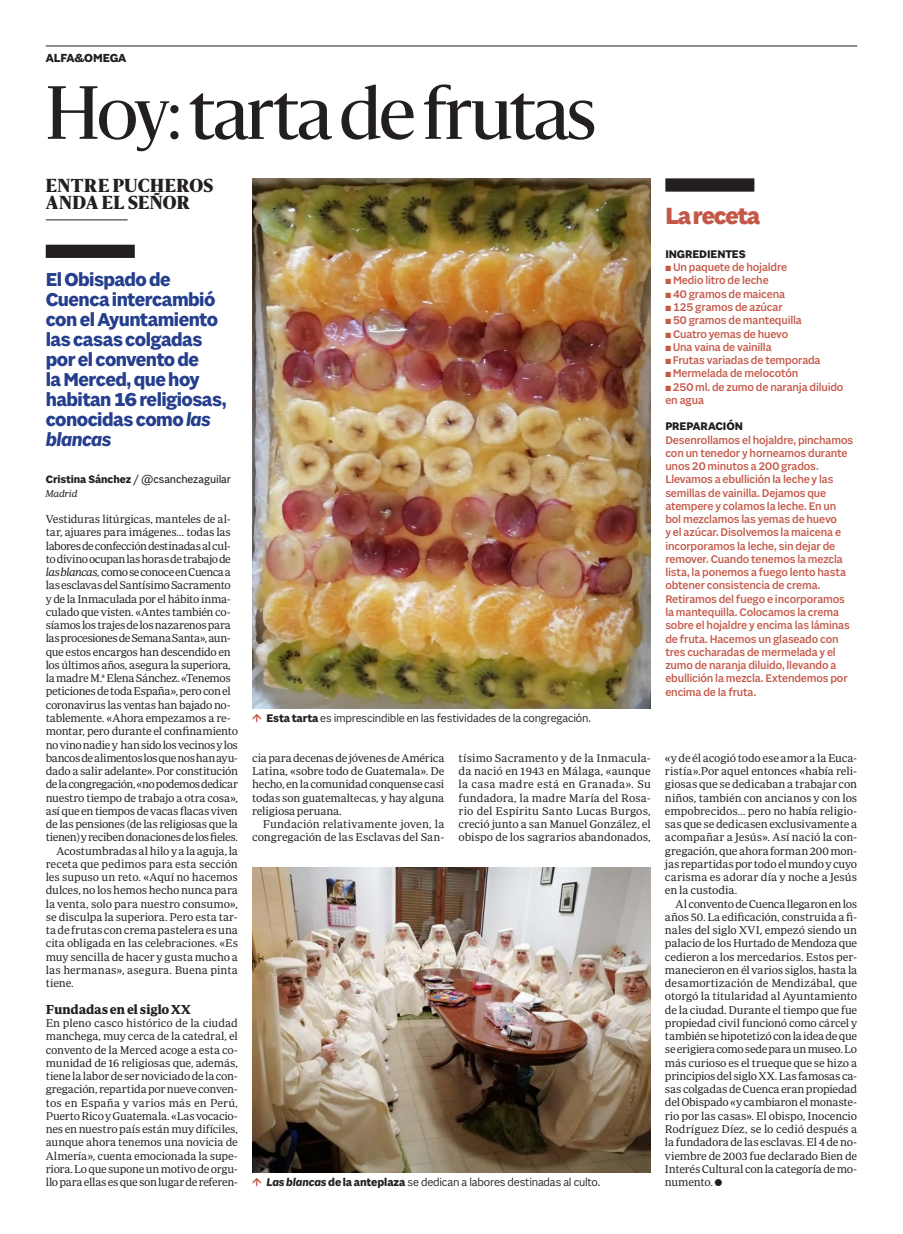
<style>
.page{position:relative;width:903px;height:1234px;background:#fff}
.page>*{position:absolute;margin:0;border:0;box-sizing:border-box;transform-origin:0 0}
.Titulo_C56{font:70px "Sanomat";letter-spacing:-.025em;color:#231f20}
.Receta_la_receta{font:800 25px "Sole Sans";letter-spacing:-.045em;color:#c45848}
.Entradilla_C16_azul{font:700 20px/20px "Sole Sans";letter-spacing:-.025em;color:#253f8e}
.Etiqueta_seccion{font:900 17.5px "Sanomat";letter-spacing:.03em;color:#231f20}
.Ladillo_TEXTO_gral{font:700 13.25px "Periodico Text";letter-spacing:-.025em;color:#231f20}
.Foliacion{font:700 12.5px "Sole Sans";letter-spacing:-.005em;color:#231f20}
.Receta_ingred_y_pre{font:500 11.88px/13.2px "Sole Sans";letter-spacing:-.01em;color:#c45848}
.Pie_de_foto{font:11.88px "Sole Sans";letter-spacing:-.015em;color:#231f20}
.Receta_titulin_ingr{font:700 11.88px "Sole Sans";letter-spacing:-.005em;color:#231f20}
.Texto_GENERAL_2_pa{font:11.5px/13.2px "Periodico Text Lg";letter-spacing:-.005em;color:#231f20;text-align:justify}
.Texto_GENERAL_1_pa{font:11.5px/13.2px "Periodico Text Lg";letter-spacing:-.03em;color:#231f20;text-align:justify}
.Firma_propia_cargo{font:11.5px "Sole Sans";letter-spacing:-.005em;color:#231f20}
.Firma_propia_cargo-2{font:10px "Periodico Text Lg It";letter-spacing:-.01em;color:#231f20}
.s1{font-style:italic}
.s2{font-weight:700}
.s3{font-family:"Periodico Text Lg It"}
.s4{font-weight:700;font-style:italic}
</style>
<div class="page">
<hr style="left:46px;top:46px;width:811px;height:1px;background:#231f20">
<img style="left:252px;top:178px;width:399px;height:530px">
<img style="left:252px;top:867px;width:399px;height:305px">
<hr style="left:46px;top:220px;width:82px;height:1px;background:#231f20">
<div style="left:46px;top:245px;width:89px;height:13px;background:#231f20"></div>
<div style="left:665px;top:178px;width:89px;height:14px;background:#231f20"></div>
<p class="Foliacion" style="left:46px;top:50px;width:82px">ALFA&amp;OMEGA</p>
<p class="Titulo_C56" style="left:46px;top:62px;width:551px">Hoy: tarta de frutas</p>
<p class="Etiqueta_seccion" style="left:46px;top:171px;width:169px">ENTRE PUCHEROS</p>
<p class="Etiqueta_seccion" style="left:46px;top:188px;width:146px">ANDA EL SEÑOR</p>
<p class="Entradilla_C16_azul" style="left:46px;top:270px;width:183px">El Obispado de<br>Cuenca intercambió con el Ayuntamiento las casas colgadas por el convento de<br>la Merced, que hoy habitan 16 religiosas, conocidas como <span class="s1">las blancas</span></p>
<p class="Firma_propia_cargo" style="left:46px;top:472px;width:187px"><span class="s2">Cristina Sánchez</span> / @csanchezaguilar</p>
<p class="Firma_propia_cargo-2" style="left:46px;top:487px;width:33px">Madrid</p>
<p class="Texto_GENERAL_1_pa" style="left:46px;top:512px;width:194px;text-align:left">Vestiduras litúrgicas, manteles de al&shy;tar, ajuares para imágenes… todas las labores de confección destinadas al cul&shy;to divino ocupan las horas de trabajo de <span class="s3">las blancas,</span> como se conoce en Cuenca a las esclavas del Santísimo Sacramento y de la Inmaculada por el hábito inma&shy;culado que visten. «Antes también co&shy;síamos los trajes de los nazarenos para las procesiones de Semana Santa», aun&shy;que estos encargos han descendido en los últimos años, asegura la superiora, la madre M.ª Elena Sánchez. «Tenemos peticiones de toda España», pero con el coronavirus las ventas han bajado no&shy;tablemente. «Ahora empezamos a re&shy;montar, pero durante el confinamiento no vino nadie y han sido los vecinos y los bancos de alimentos los que nos han ayu&shy;dado a salir adelante». Por constitución de la congregación, «no podemos dedicar nuestro tiempo de trabajo a otra cosa», así que en tiempos de vacas flacas viven de las pensiones (de las religiosas que la tienen) y reciben donaciones de los fieles.</p>
<p class="Texto_GENERAL_2_pa" style="left:46px;top:843px;width:194px;text-indent:11px">Acostumbradas al hilo y a la aguja, la receta que pedimos para esta sección les supuso un reto. «Aquí no hacemos dulces, no los hemos hecho nunca para la venta, solo para nuestro consumo», se disculpa la superiora. Pero esta tar&shy;ta de frutas con crema pastelera es una cita obligada en las celebraciones. «Es muy sencilla de hacer y gusta mucho a las hermanas», asegura. Buena pinta tiene.</p>
<p class="Ladillo_TEXTO_gral" style="left:46px;top:1001px;width:146px">Fundadas en el siglo XX</p>
<p class="Texto_GENERAL_1_pa" style="left:46px;top:1015px;width:194px">En pleno casco histórico de la ciudad manchega, muy cerca de la catedral, el convento de la Merced acoge a esta co&shy;munidad de 16 religiosas que, además, tiene la labor de ser noviciado de la con&shy;gregación, repartida por nueve conven&shy;tos en España y varios más en Perú, Puerto Rico y Guatemala. «Las vocacio&shy;nes en nuestro país están muy difíciles, aunque ahora tenemos una novicia de Almería», cuenta emocionada la supe&shy;riora. Lo que supone un motivo de orgu&shy;llo para ellas es que son lugar de referen-</p>
<p class="Pie_de_foto" style="left:266px;top:711px;width:326px"><span class="s2">Esta tarta</span> es imprescindible en las festividades de la congregación.</p>
<p class="Receta_la_receta" style="left:665px;top:200px;width:97px">La receta</p>
<p class="Receta_titulin_ingr" style="left:665px;top:247px;width:82px">INGREDIENTES</p>
<p class="Receta_ingred_y_pre" style="left:665px;top:261px;width:123px">■ Un paquete de hojaldre</p>
<p class="Receta_ingred_y_pre" style="left:665px;top:274px;width:105px">■ Medio litro de leche</p>
<p class="Receta_ingred_y_pre" style="left:665px;top:287px;width:121px">■ 40 gramos de maicena</p>
<p class="Receta_ingred_y_pre" style="left:665px;top:301px;width:119px">■ 125 gramos de azúcar</p>
<p class="Receta_ingred_y_pre" style="left:665px;top:314px;width:138px">■ 50 gramos de mantequilla</p>
<p class="Receta_ingred_y_pre" style="left:665px;top:327px;width:124px">■ Cuatro yemas de huevo</p>
<p class="Receta_ingred_y_pre" style="left:665px;top:340px;width:108px">■ Una vaina de vainilla</p>
<p class="Receta_ingred_y_pre" style="left:665px;top:354px;width:157px">■ Frutas variadas de temporada</p>
<p class="Receta_ingred_y_pre" style="left:665px;top:367px;width:134px">■ Mermelada de melocotón</p>
<p class="Receta_ingred_y_pre" style="left:665px;top:380px;width:180px">■ 250 ml. de zumo de naranja diluido en agua</p>
<p class="Receta_titulin_ingr" style="left:665px;top:419px;width:79px">PREPARACIÓN</p>
<p class="Receta_ingred_y_pre" style="left:665px;top:433px;width:189px">Desenrollamos el hojaldre, pinchamos con un tenedor y horneamos durante unos 20 minutos a 200 grados.<br>Llevamos a ebullición la leche y las semillas de vainilla. Dejamos que atempere y colamos la leche. En un bol mezclamos las yemas de huevo<br>y el azúcar. Disolvemos la maicena e incorporamos la leche, sin dejar de remover. Cuando tenemos la mezcla lista, la ponemos a fuego lento hasta obtener consistencia de crema.<br>Retiramos del fuego e incorporamos la mantequilla. Colocamos la crema sobre el hojaldre y encima las láminas de fruta. Hacemos un glaseado con tres cucharadas de mermelada y el zumo de naranja diluido, llevando a ebullición la mezcla. Extendemos por encima de la fruta.</p>
<p class="Texto_GENERAL_2_pa" style="left:458px;top:750px;width:194px">tísimo Sacramento y de la Inmacula&shy;da nació en 1943 en Málaga, «aunque la casa madre está en Granada». Su fundadora, la madre María del Rosa&shy;rio del Espíritu Santo Lucas Burgos, creció junto a san Manuel González, el obispo de los sagrarios abandonados,</p>
<p class="Texto_GENERAL_2_pa" style="left:665px;top:750px;width:194px">«y de él acogió todo ese amor a la Euca&shy;ristía».Por aquel entonces «había reli&shy;giosas que se dedicaban a trabajar con niños, también con ancianos y con los empobrecidos… pero no había religio&shy;sas que se dedicasen exclusivamente a acompañar a Jesús». Así nació la con&shy;gregación, que ahora forman 200 mon&shy;jas repartidas por todo el mundo y cuyo carisma es adorar día y noche a Jesús en la custodia.</p>
<p class="Texto_GENERAL_2_pa" style="left:665px;top:896px;width:194px;text-indent:11px">Al convento de Cuenca llegaron en los años 50. La edificación, construida a fi&shy;nales del siglo XVI, empezó siendo un palacio de los Hurtado de Mendoza que cedieron a los mercedarios. Estos per&shy;manecieron en él varios siglos, hasta la desamortización de Mendizábal, que otorgó la titularidad al Ayuntamiento de la ciudad. Durante el tiempo que fue propiedad civil funcionó como cárcel y también se hipotetizó con la idea de que se erigiera como sede para un museo. Lo más curioso es el trueque que se hizo a principios del siglo XX. Las famosas ca&shy;sas colgadas de Cuenca eran propiedad del Obispado «y cambiaron el monaste&shy;rio por las casas». El obispo, Inocencio Rodríguez Díez, se lo cedió después a la fundadora de las esclavas. El 4 de no&shy;viembre de 2003 fue declarado Bien de Interés Cultural con la categoría de mo&shy;numento.</p>
<p class="Texto_GENERAL_1_pa" style="left:252px;top:750px;width:194px">cia para decenas de jóvenes de América Latina, «sobre todo de Guatemala». De hecho, en la comunidad conquense casi todas son guatemaltecas, y hay alguna religiosa peruana.</p>
<p class="Texto_GENERAL_2_pa" style="left:252px;top:817px;width:194px;text-align:right">Fundación relativamente joven, la congregación de las Esclavas del San-</p>
<p class="Pie_de_foto" style="left:266px;top:1175px;width:335px"><span class="s4">Las blancas</span> <span class="s2">de la anteplaza</span> se dedican a labores destinadas al culto.</p>
</div>
